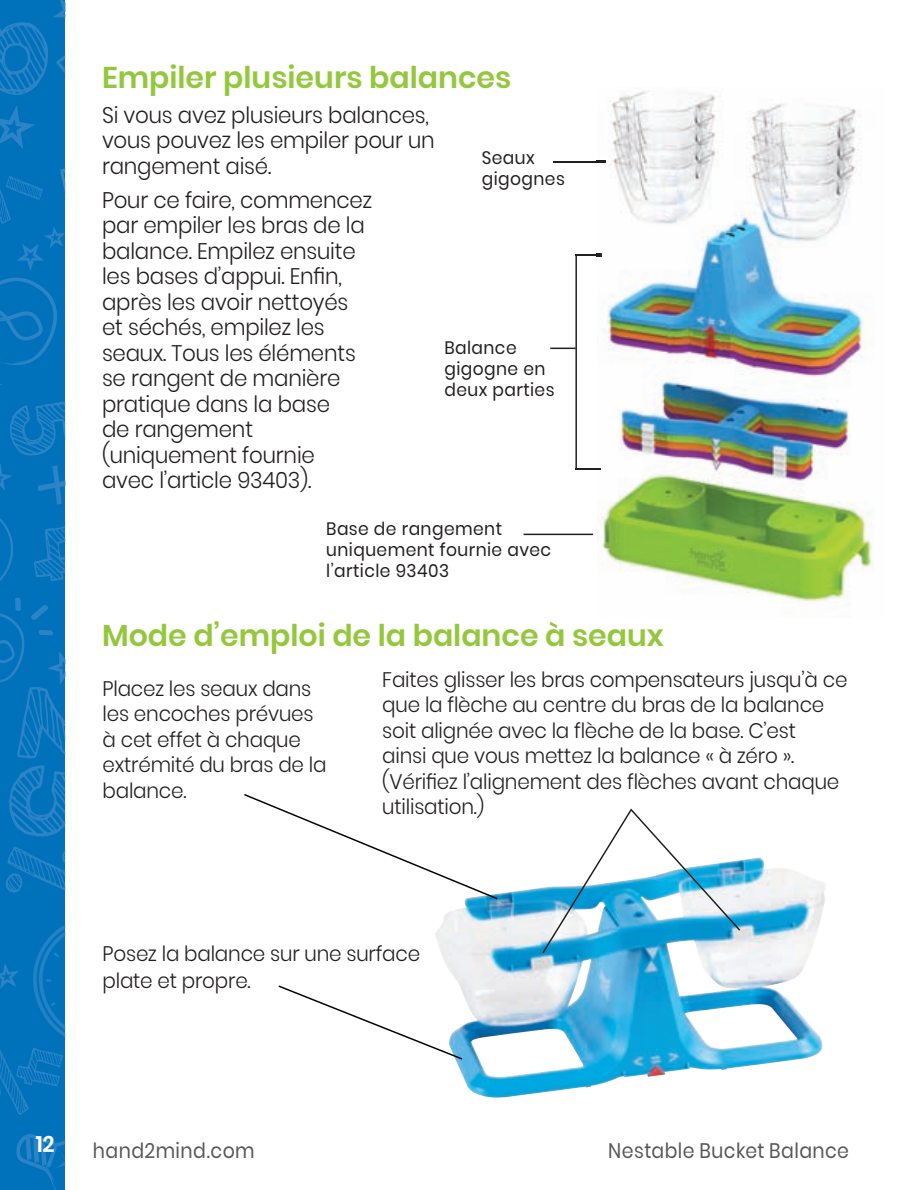
<style>
.page{position:relative;width:917px;height:1190px;background:#fff}
.page>*{position:absolute;margin:0;border:0;box-sizing:border-box;transform-origin:0 0}
.t1{font:600 30px "Poppins";color:#94c83c}
.t2{font:300 22.5px/25.5px "Poppins";letter-spacing:-.01em;color:#231f20;scale:.95 1}
.t3{font:600 22.5px "Poppins";color:#fff;scale:.95 1}
.t4{font:300 21px/25.5px "Poppins";letter-spacing:-.01em;color:#231f20;scale:.95 1}
.t5{font:21px "Poppins";letter-spacing:.025em;color:#57585a;scale:.9 1}
.t6{font:18px/21px "Poppins";letter-spacing:.025em;color:#231f20;scale:.95 1}
</style>
<div class="page">
<div style="left:0;top:0;width:65px;height:1190px;background:#0072bc"></div>
<svg style="left:0;top:963px;width:19px;height:26px"></svg>
<svg style="left:16px;top:1134px;width:49px;height:56px"></svg>
<svg style="left:0;top:105px;width:35px;height:44px"></svg>
<svg style="left:6px;top:846px;width:59px;height:46px"></svg>
<svg style="left:0;top:278px;width:65px;height:178px"></svg>
<svg style="left:0;top:1048px;width:63px;height:67px"></svg>
<svg style="left:0;top:168px;width:65px;height:103px"></svg>
<svg style="left:33px;top:925px;width:32px;height:112px"></svg>
<svg style="left:0;top:464px;width:65px;height:372px"></svg>
<hr style="left:553px;top:161px;width:52px;height:2px;background:#231f20">
<hr style="left:523px;top:533px;width:70px;height:2px;background:#231f20">
<hr style="left:550px;top:347px;width:26px;height:2px;background:#231f20">
<hr style="left:575px;top:256px;width:2px;height:212px;background:#231f20">
<img style="left:597px;top:91px;width:276px;height:512px">
<svg style="left:597px;top:161px;width:8px;height:2px"></svg>
<svg style="left:575px;top:254px;width:26px;height:2px"></svg>
<svg style="left:575px;top:468px;width:26px;height:1px"></svg>
<img style="left:435px;top:857px;width:391px;height:241px">
<svg style="left:244px;top:794px;width:255px;height:106px"></svg>
<svg style="left:278px;top:984px;width:186px;height:77px"></svg>
<svg style="left:541px;top:808px;width:201px;height:147px"></svg>
<svg style="left:0;top:0;width:65px;height:95px"></svg>
<h1 class="t1" style="left:102px;top:60px;width:411px">Empiler plusieurs balances</h1>
<p class="t2" style="left:102px;top:102px;width:352px">Si vous avez plusieurs balances, vous pouvez les empiler pour un rangement aisé.</p>
<p class="t2" style="left:102px;top:187px;width:286px">Pour ce faire, commencez par empiler les bras de la balance. Empilez ensuite les bases d’appui. Enfin, après les avoir nettoyés et séchés, empilez les seaux. Tous les éléments se rangent de manière pratique dans la base<br>de rangement (uniquement fournie avec l’article 93403).</p>
<p class="t6" style="left:482px;top:147px;width:89px">Seaux gigognes</p>
<p class="t6" style="left:444px;top:337px;width:117px">Balance gigogne en deux parties</p>
<p class="t6" style="left:326px;top:519px;width:238px">Base de rangement uniquement fournie avec l’article 93403</p>
<h1 class="t1" style="left:102px;top:618px;width:563px">Mode d’emploi de la balance à seaux</h1>
<p class="t4" style="left:382px;top:666px;width:491px">Faites glisser les bras compensateurs jusqu’à ce que la flèche au centre du bras de la balance soit alignée avec la flèche de la base. C’est<br>ainsi que vous mettez la balance « à zéro ». (Vérifiez l’alignement des flèches avant chaque utilisation.)</p>
<p class="t4" style="left:103px;top:675px;width:237px">Placez les seaux dans les encoches prévues à cet effet à chaque extrémité du bras de la balance.</p>
<p class="t4" style="left:103px;top:940px;width:336px;line-height:27px">Posez la balance sur une surface plate et propre.</p>
<p class="t3" style="left:36px;top:1130px;width:21px">12</p>
<p class="t5" style="left:93px;top:1138px;width:181px">hand2mind.com</p>
<p class="t5" style="left:608px;top:1138px;width:269px">Nestable Bucket Balance</p>
</div>
